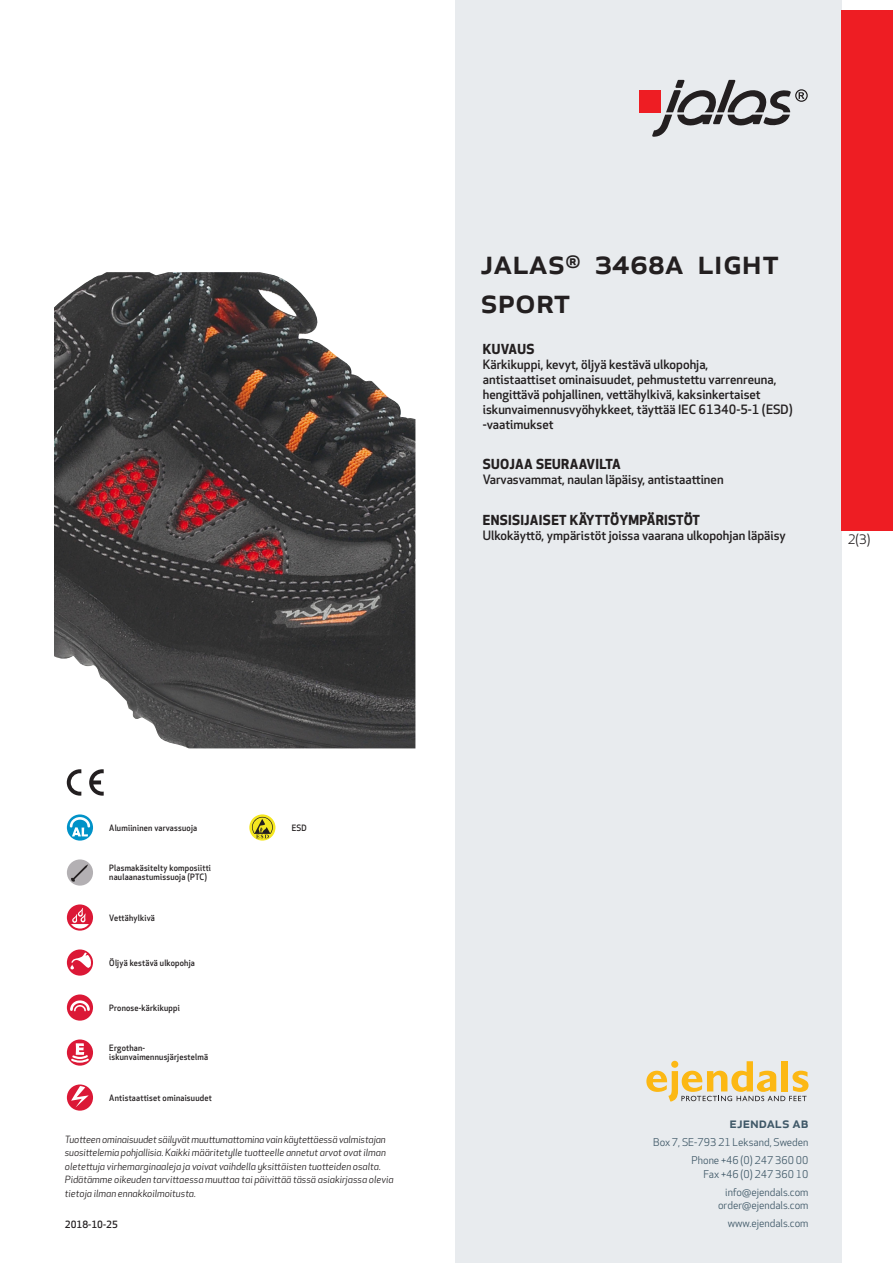
<style>
.page{position:relative;width:893px;height:1263px;background:#fff}
.page>*{position:absolute;margin:0;border:0;box-sizing:border-box;transform-origin:0 0}
.prodname{font:500 34.5px/39px "Apex New";color:#231f20}
.t1{font:500 15px "Apex New";color:#405968}
.Funktion_body{font:700 13.5px "Apex New";letter-spacing:.025em;color:#231f20}
.t2{font:12.75px "Apex New";color:#231f20}
.Funktion_body-2{font:500 12.6px/15px "Apex New";color:#231f20}
.t3{font:10.5px/18px "Apex New";color:#405968;text-align:right}
.t4{font:italic 9.75px/13.5px "Apex New";color:#231f20}
.Sidfot_datum{font:500 9.75px "Apex New";color:#231f20}
.Artikel{font:500 8.55px/9px "Apex New";letter-spacing:.025em;color:#231f20;scale:.95 1}
</style>
<div class="page">
<div style="left:455px;top:0;width:387px;height:1263px;background:#e8ebee"></div>
<svg style="left:646px;top:1061px;width:162px;height:40px"></svg>
<div style="left:842px;top:11px;width:51px;height:520px;background:#ee1d23"></div>
<div style="left:639px;top:90px;width:22px;height:22px;background:#ee1d23"></div>
<svg style="left:652px;top:80px;width:156px;height:57px"></svg>
<svg style="left:67px;top:814px;width:26px;height:27px"></svg>
<svg style="left:70px;top:817px;width:20px;height:19px"></svg>
<div style="left:67px;top:859px;width:26px;height:27px;background:#b3b0b3;border-radius:50%"></div>
<svg style="left:71px;top:864px;width:17px;height:18px"></svg>
<svg style="left:67px;top:904px;width:26px;height:27px"></svg>
<svg style="left:71px;top:908px;width:18px;height:20px"></svg>
<svg style="left:67px;top:949px;width:26px;height:27px"></svg>
<svg style="left:70px;top:952px;width:21px;height:17px"></svg>
<div style="left:67px;top:994px;width:26px;height:27px;background:#db1836;border-radius:50%"></div>
<svg style="left:70px;top:1000px;width:20px;height:11px"></svg>
<svg style="left:67px;top:1039px;width:26px;height:27px"></svg>
<svg style="left:69px;top:1043px;width:22px;height:21px"></svg>
<svg style="left:67px;top:1084px;width:26px;height:27px"></svg>
<svg style="left:71px;top:1086px;width:18px;height:21px"></svg>
<svg style="left:249px;top:814px;width:26px;height:26px"></svg>
<svg style="left:252px;top:817px;width:21px;height:21px"></svg>
<svg style="left:89px;top:769px;width:15px;height:27px"></svg>
<svg style="left:67px;top:769px;width:14px;height:27px"></svg>
<img style="left:54px;top:272px;width:361px;height:476px">
<p class="prodname" style="left:480px;top:241px;width:300px">JALAS<sup>®</sup> 3468A Light<br>Sport</p>
<p class="Funktion_body" style="left:483px;top:339px;width:53px">KUVAUS</p>
<p class="Funktion_body-2" style="left:483px;top:356px;width:311px">Kärkikuppi, kevyt, öljyä kestävä ulkopohja,<br>antistaattiset ominaisuudet, pehmustettu varrenreuna, hengittävä pohjallinen, vettähylkivä, kaksinkertaiset iskunvaimennusvyöhykkeet, täyttää IEC 61340-5-1 (ESD) -vaatimukset</p>
<p class="Funktion_body" style="left:483px;top:455px;width:140px">SUOJAA SEURAAVILTA</p>
<p class="Funktion_body-2" style="left:483px;top:472px;width:242px">Varvasvammat, naulan läpäisy, antistaattinen</p>
<p class="Funktion_body" style="left:483px;top:510px;width:219px">ENSISIJAISET KÄYTTÖYMPÄRISTÖT</p>
<p class="Funktion_body-2" style="left:483px;top:528px;width:304px">Ulkokäyttö, ympäristöt joissa vaarana ulkopohjan läpäisy</p>
<p class="t2" style="left:848px;top:531px;width:24px">2(3)</p>
<p class="Artikel" style="left:109px;top:823px;width:94px">Alumiininen varvassuoja</p>
<p class="Artikel" style="left:109px;top:864px;width:109px">Plasmakäsitelty komposiitti naulaanastumissuoja (PTC)</p>
<p class="Artikel" style="left:109px;top:913px;width:49px">Vettähylkivä</p>
<p class="Artikel" style="left:109px;top:958px;width:92px">Öljyä kestävä ulkopohja</p>
<p class="Artikel" style="left:109px;top:1003px;width:76px">Pronose-kärkikuppi</p>
<p class="Artikel" style="left:109px;top:1044px;width:106px">Ergothan&shy;iskunvaimennusjärjestelmä</p>
<p class="Artikel" style="left:109px;top:1093px;width:109px">Antistaattiset ominaisuudet</p>
<p class="Artikel" style="left:292px;top:823px;width:17px">ESD</p>
<p class="t4" style="left:65px;top:1132px;width:330px">Tuotteen ominaisuudet säilyvät muuttumattomina vain käytettäessä valmistajan suosittelemia pohjallisia. Kaikki määritetylle tuotteelle annetut arvot ovat ilman oletettuja virhemarginaaleja ja voivat vaihdella yksittäisten tuotteiden osalta.<br>Pidätämme oikeuden tarvittaessa muuttaa tai päivittää tässä asiakirjassa olevia tietoja ilman ennakkoilmoitusta.</p>
<p class="Sidfot_datum" style="left:65px;top:1218px;width:54px">2018-10-25</p>
<h2 class="t1" style="left:729px;top:1113px;width:80px">ejendals ab</h2>
<p class="t3" style="left:653px;top:1133px;width:157px">Box 7, SE-793 21 Leksand, Sweden<br>Phone +46 (0) 247 360 00</p>
<p class="t3" style="left:703px;top:1165px;width:107px">Fax +46 (0) 247 360 10 info@ejendals.com</p>
<p class="t3" style="left:718px;top:1196px;width:92px">order@ejendals.com</p>
<p class="t3" style="left:728px;top:1215px;width:82px">www.ejendals.com</p>
</div>
